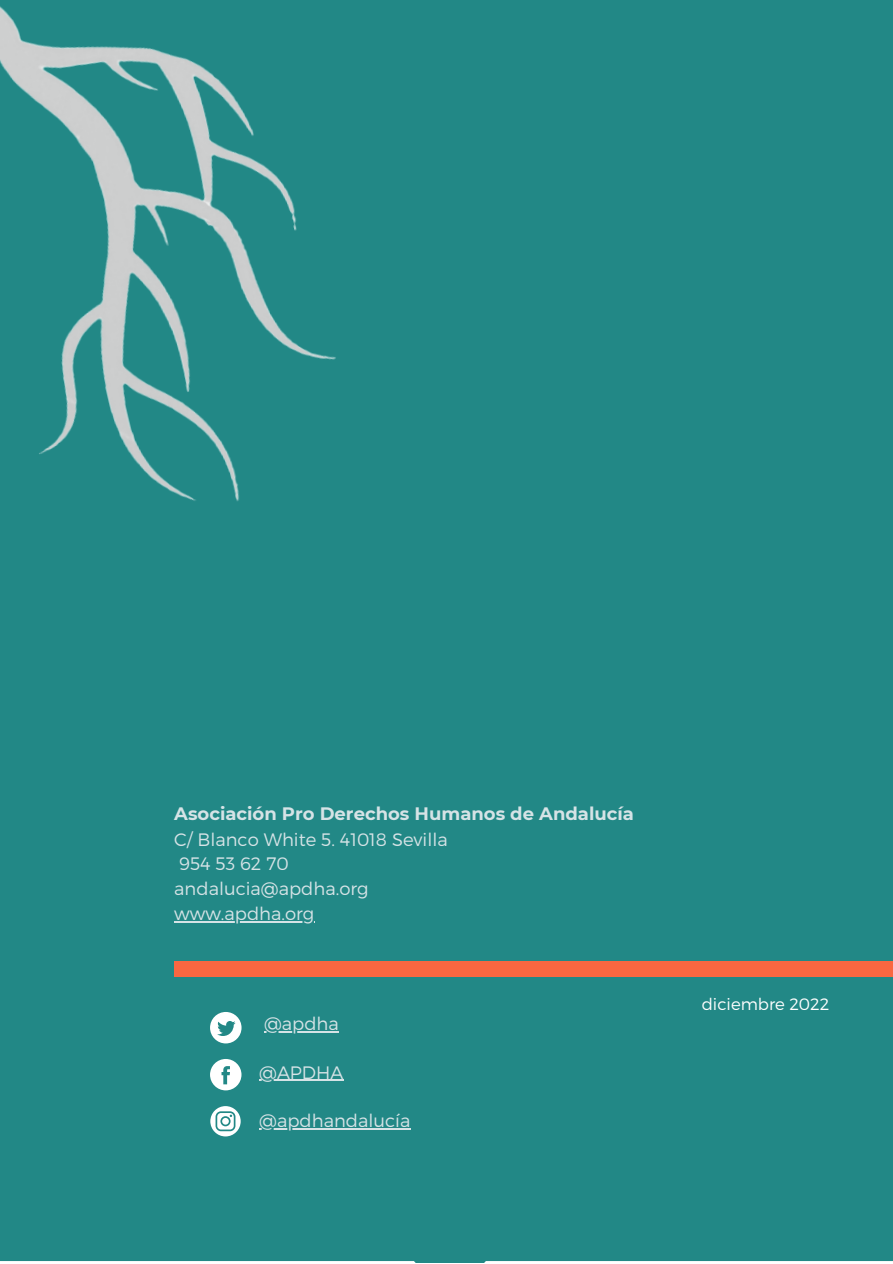
<style>
.page{position:relative;width:893px;height:1264px;background:#fff}
.page>*{position:absolute;margin:0;border:0;box-sizing:border-box;transform-origin:0 0}
.t1{font:300 18px/24.8px "Montserrat";color:#d6e3e6}
.t2{font:700 18px "Montserrat";color:#d6e3e6}
.t3{font:300 16.5px "Montserrat";color:#fff}
</style>
<div class="page">
<div style="left:0;top:0;width:892px;height:1262px;background:#228886"></div>
<div style="left:174px;top:961px;width:718px;height:15px;background:#f96741"></div>
<div style="left:430px;top:1003px;width:152px;height:10px;background:#228886"></div>
<img style="left:0;top:0;width:403px;height:606px">
<svg style="left:210px;top:1011px;width:31px;height:32px"></svg>
<svg style="left:210px;top:1058px;width:31px;height:32px"></svg>
<svg style="left:210px;top:1106px;width:31px;height:30px"></svg>
<hr style="left:174px;top:921px;width:140px;height:1px;background:#d6e3e6">
<hr style="left:264px;top:1031px;width:75px;height:1px;background:#d6e3e6">
<hr style="left:259px;top:1079px;width:84px;height:1px;background:#d6e3e6">
<hr style="left:259px;top:1128px;width:151px;height:1px;background:#d6e3e6">
<p class="t2" style="left:174px;top:802px;width:461px">Asociación Pro Derechos Humanos de Andalucía</p>
<p class="t1" style="left:174px;top:826px;width:275px">C/ Blanco White 5. 41018 Sevilla<br>954 53 62 70 andalucia@apdha.org www.apdha.org</p>
<p class="t1" style="left:264px;top:1010px;width:76px">@apdha</p>
<p class="t1" style="left:259px;top:1058px;width:86px">@APDHA</p>
<p class="t1" style="left:259px;top:1107px;width:153px">@apdhandalucía</p>
<p class="t3" style="left:701px;top:993px;width:129px">diciembre 2022</p>
</div>
